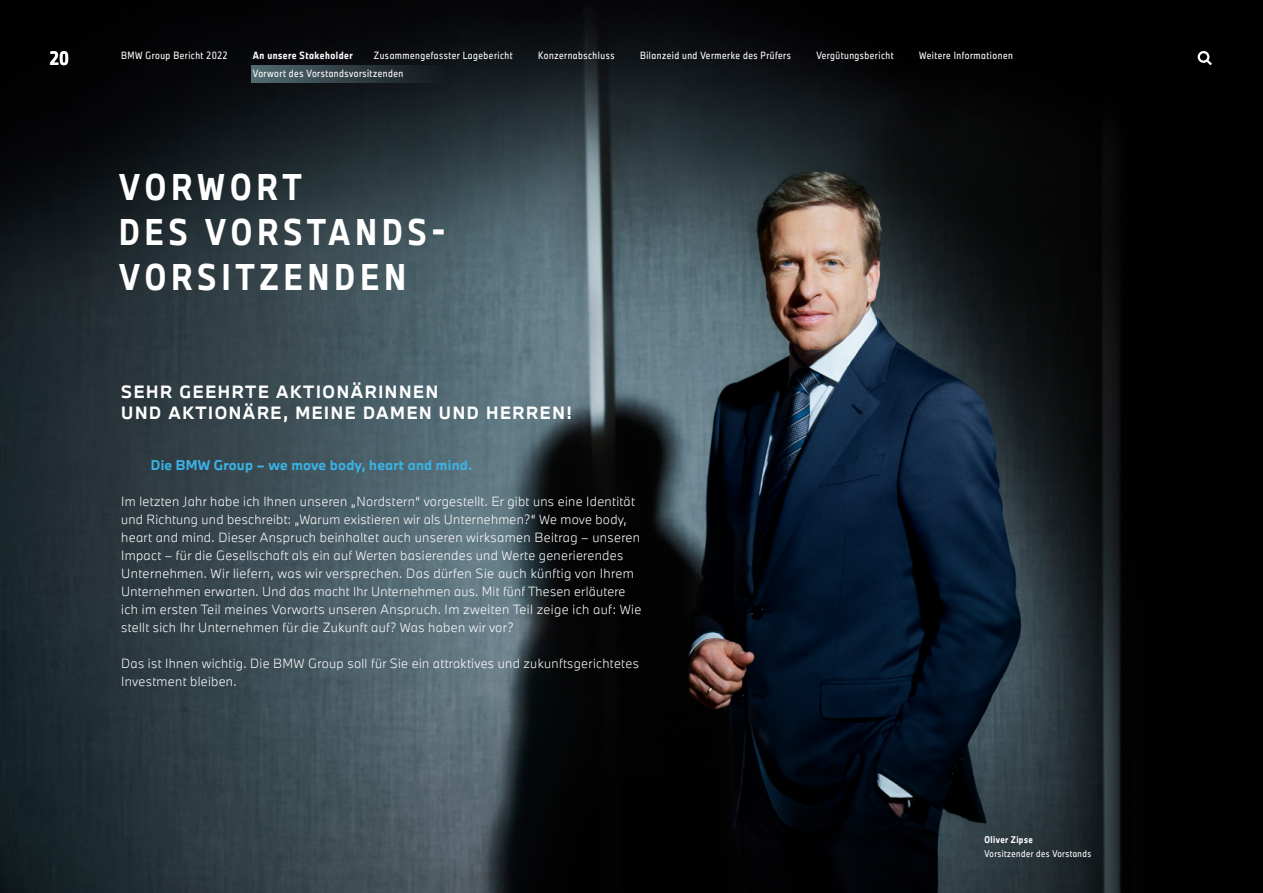
<style>
.page{position:relative;width:1263px;height:893px;background:#fff}
.page>*{position:absolute;margin:0;border:0;box-sizing:border-box;transform-origin:0 0}
.t1{font:700 34.5px/45px "BMW Group TN Condensed Pro";letter-spacing:.15em;color:#fff}
.t2{font:700 18px "BMW Group TN Condensed Pro";color:#fff}
.t3{font:700 16.5px/21px "BMW Group TN Pro";letter-spacing:.1em;color:#fff}
.t4{font:700 13.2px "BMW Group TN Pro";letter-spacing:.02em;color:#39b3e6}
.t5{font:300 12.3px/18px "BMW Group TN Pro";letter-spacing:.025em;color:#fff}
.t6{font:9.75px "BMW Group TN Condensed Pro";letter-spacing:.05em;color:#fff}
.t7{font:700 9.75px "BMW Group TN Condensed Pro";letter-spacing:.05em;color:#fff}
.t8{font:9px "BMW Group TN Condensed Pro";letter-spacing:.05em;color:#fff}
.t9{font:700 9px "BMW Group TN Condensed Pro";letter-spacing:.05em;color:#fff}
</style>
<div class="page">
<img style="left:0;top:0;width:1263px;height:893px">
<div style="left:251px;top:65px;width:195px;height:17px;background:linear-gradient(to right,#526a71,#11171a)"></div>
<div style="left:1198px;top:51px;width:11px;height:12px;border:2px solid #fff;border-radius:50%"></div>
<svg style="left:1204px;top:57px;width:10px;height:11px"></svg>
<h2 class="t2" style="left:50px;top:45px;width:21px">20</h2>
<p class="t6" style="left:121px;top:48px;width:108px">BMW Group Bericht 2022</p>
<p class="t7" style="left:253px;top:48px;width:101px">An unsere Stakeholder</p>
<p class="t6" style="left:374px;top:48px;width:140px">Zusammengefasster Lagebericht</p>
<p class="t6" style="left:538px;top:48px;width:78px">Konzernabschluss</p>
<p class="t6" style="left:640px;top:48px;width:152px">Bilanzeid und Vermerke des Prüfers</p>
<p class="t6" style="left:816px;top:48px;width:79px">Vergütungsbericht</p>
<p class="t6" style="left:919px;top:48px;width:95px">Weitere Informationen</p>
<p class="t6" style="left:253px;top:67px;width:152px">Vorwort des Vorstandsvorsitzenden</p>
<h1 class="t1" style="left:119px;top:163px;width:325px">VORWORT<br>DES VORSTANDS-<br>VORSITZENDEN</h1>
<h3 class="t3" style="left:121px;top:380px;width:452px">SEHR GEEHRTE AKTIONÄRINNEN<br>UND AKTIONÄRE, MEINE DAMEN UND HERREN!</h3>
<p class="t4" style="left:151px;top:455px;width:323px">Die BMW Group – we move body, heart and mind.</p>
<p class="t5" style="left:121px;top:492px;width:522px">Im letzten Jahr habe ich Ihnen unseren „Nordstern“ vorgestellt. Er gibt uns eine Identität und Richtung und beschreibt: „Warum existieren wir als Unternehmen?“ We move body, heart and mind. Dieser Anspruch beinhaltet auch unseren wirksamen Beitrag – unseren Impact – für die Gesellschaft als ein auf Werten basierendes und Werte generierendes Unternehmen. Wir liefern, was wir versprechen. Das dürfen Sie auch künftig von Ihrem Unternehmen erwarten. Und das macht Ihr Unternehmen aus. Mit fünf Thesen erläutere ich im ersten Teil meines Vorworts unseren Anspruch. Im zweiten Teil zeige ich auf: Wie stellt sich Ihr Unternehmen für die Zukunft auf? Was haben wir vor?</p>
<p class="t5" style="left:121px;top:654px;width:519px">Das ist Ihnen wichtig. Die BMW Group soll für Sie ein attraktives und zukunftsgerichtetes<br>Investment bleiben.</p>
<p class="t9" style="left:984px;top:833px;width:50px">Oliver Zipse</p>
<p class="t8" style="left:984px;top:847px;width:108px">Vorsitzender des Vorstands</p>
</div>
